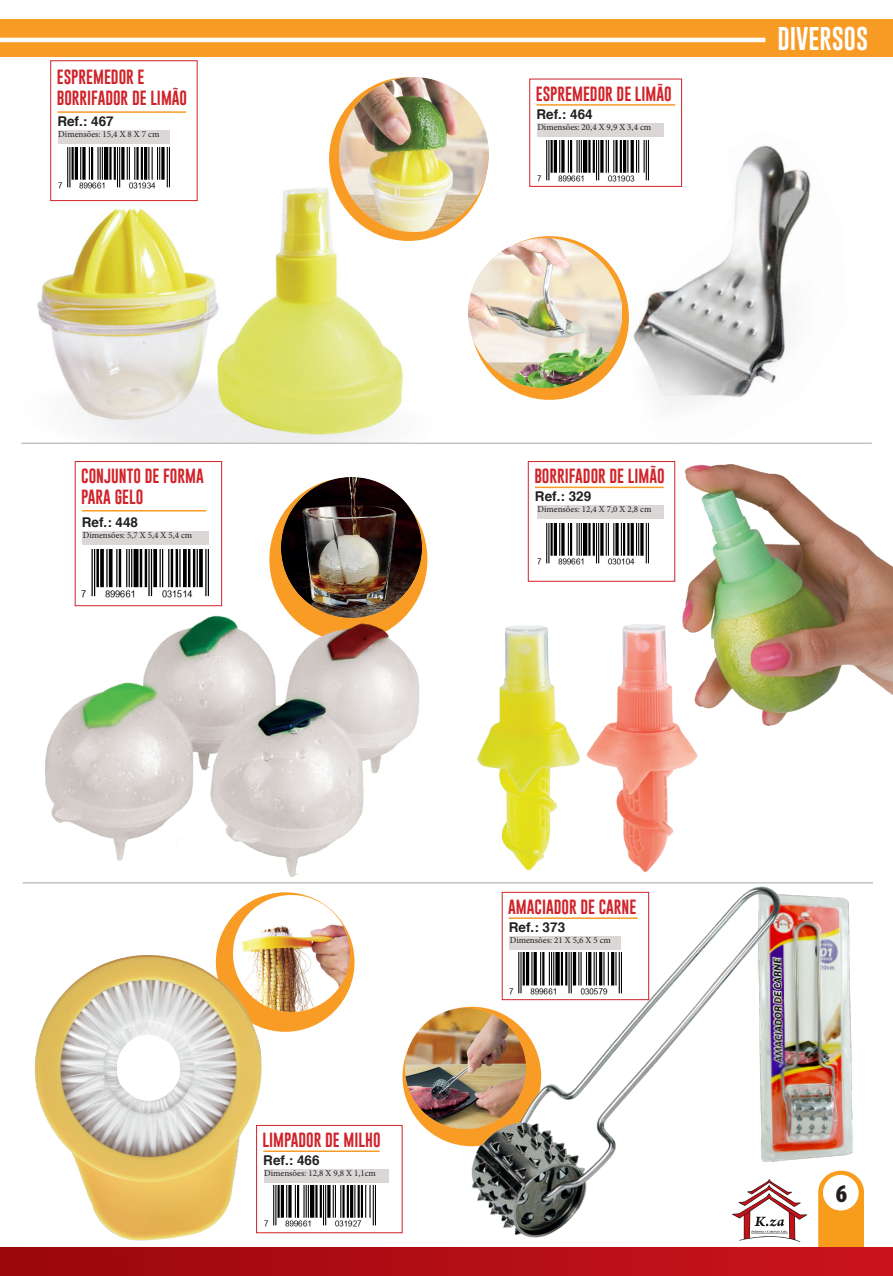
<style>
.page{position:relative;width:893px;height:1276px;background:#fff}
.page>*{position:absolute;margin:0;border:0;box-sizing:border-box;transform-origin:0 0}
.t1{font:900 condensed 25.5px "Myriad Pro";color:#231f20}
.t2{font:24px "Gobold Uplow";color:#fff}
.t3{font:15px "Gobold Uplow";color:#d1232a}
.t4{font:700 13.5px "Helvetica";color:#231f20}
.t5{font:9px "Minion Pro";color:#231f20}
</style>
<div class="page">
<svg style="left:739px;top:1187px;width:68px;height:55px"></svg>
<svg style="left:818px;top:1170px;width:46px;height:77px;background:#f8a635"></svg>
<div style="left:823px;top:1174px;width:36px;height:36px;background:#fff;border-radius:50%"></div>
<div style="left:0;top:1247px;width:893px;height:29px;background:linear-gradient(to right,#99060d,#cb141d)"></div>
<div style="left:0;top:19px;width:893px;height:37px;background:#f89b24"></div>
<hr style="left:0;top:38px;width:765px;height:4px;background:#fff">
<img style="left:37px;top:186px;width:408px;height:256px">
<img style="left:538px;top:116px;width:273px;height:348px">
<img style="left:478px;top:464px;width:415px;height:409px">
<hr style="left:21px;top:442px;width:851px;height:2px;background:#c2c3c6">
<hr style="left:57px;top:111px;width:129px;height:2px;background:#f89c25">
<div style="left:58px;top:130px;width:112px;height:14px;background:#dad7d6"></div>
<div style="left:50px;top:60px;width:148px;height:141px;border:1px solid #d2222a"></div>
<hr style="left:536px;top:104px;width:139px;height:2px;background:#f89c25">
<div style="left:537px;top:123px;width:127px;height:14px;background:#dad7d6"></div>
<div style="left:529px;top:79px;width:153px;height:108px;border:1px solid #d2222a"></div>
<hr style="left:535px;top:486px;width:129px;height:2px;background:#f89c25">
<div style="left:528px;top:461px;width:147px;height:120px;border:1px solid #d2222a"></div>
<div style="left:329px;top:77px;width:159px;height:164px;background:#f89c25;border-radius:50%"></div>
<img style="left:339px;top:77px;width:150px;height:155px">
<div style="left:470px;top:236px;width:159px;height:164px;background:#f89c25;border-radius:50%"></div>
<img style="left:469px;top:238px;width:152px;height:149px">
<div style="left:269px;top:478px;width:158px;height:163px;background:#f89c25;border-radius:50%"></div>
<img style="left:45px;top:581px;width:398px;height:303px">
<img style="left:282px;top:478px;width:140px;height:140px">
<hr style="left:82px;top:510px;width:124px;height:1px;background:#f89c25">
<div style="left:83px;top:531px;width:126px;height:14px;background:#dad7d6"></div>
<div style="left:75px;top:461px;width:147px;height:145px;border:1px solid #d2222a"></div>
<hr style="left:23px;top:882px;width:850px;height:1px;background:#c2c3c6">
<div style="left:402px;top:1006px;width:139px;height:140px;background:#f89c25;border-radius:50%"></div>
<img style="left:406px;top:1008px;width:65px;height:120px">
<img style="left:781px;top:894px;width:72px;height:267px">
<img style="left:471px;top:887px;width:310px;height:351px">
<hr style="left:263px;top:1150px;width:117px;height:2px;background:#f89c25">
<div style="left:264px;top:1169px;width:125px;height:14px;background:#dad7d6"></div>
<div style="left:256px;top:1125px;width:146px;height:108px;border:1px solid #d2222a"></div>
<div style="left:216px;top:892px;width:139px;height:139px;background:#f89c25;border-radius:50%"></div>
<img style="left:13px;top:936px;width:272px;height:337px">
<img style="left:234px;top:895px;width:116px;height:116px">
<img style="left:58px;top:147px;width:112px;height:42px">
<img style="left:537px;top:140px;width:112px;height:42px">
<div style="left:538px;top:505px;width:126px;height:14px;background:#dad7d6"></div>
<img style="left:538px;top:523px;width:111px;height:42px">
<img style="left:82px;top:550px;width:127px;height:47px">
<img style="left:510px;top:953px;width:111px;height:41px">
<img style="left:264px;top:1185px;width:111px;height:41px">
<p class="t3" style="left:57px;top:65px;width:89px">ESPREMEDOR E</p>
<p class="t3" style="left:57px;top:86px;width:132px">BORRIFADOR DE LIMÃO</p>
<p class="t5" style="left:58px;top:128px;width:103px">Dimensões: 15,4 X 8 X 7 cm</p>
<p class="t4" style="left:57px;top:110px;width:58px">Ref.: 467</p>
<p class="t3" style="left:81px;top:464px;width:124px">CONJUNTO DE FORMA</p>
<p class="t3" style="left:81px;top:485px;width:64px">PARA GELO</p>
<p class="t5" style="left:83px;top:528px;width:111px">Dimensões: 5,7 X 5,4 X 5,4 cm</p>
<p class="t4" style="left:82px;top:511px;width:58px">Ref.: 448</p>
<p class="t3" style="left:536px;top:82px;width:137px">ESPREMEDOR DE LIMÃO</p>
<p class="t5" style="left:537px;top:121px;width:115px">Dimensões: 20,4 X 9,9 X 3,4 cm</p>
<p class="t4" style="left:536px;top:103px;width:58px">Ref.: 464</p>
<p class="t2" style="left:777px;top:19px;width:92px">DIVERSOS</p>
<p class="t3" style="left:534px;top:464px;width:132px">BORRIFADOR DE LIMÃO</p>
<p class="t4" style="left:535px;top:486px;width:58px">Ref.: 329</p>
<p class="t5" style="left:538px;top:503px;width:115px">Dimensões: 12,4 X 7,0 X 2,8 cm</p>
<p class="t3" style="left:263px;top:1128px;width:119px">LIMPADOR DE MILHO</p>
<p class="t5" style="left:264px;top:1167px;width:113px">Dimensões: 12,8 X 9,8 X 1,1cm</p>
<p class="t4" style="left:263px;top:1149px;width:58px">Ref.: 466</p>
<p class="t3" style="left:508px;top:895px;width:130px">AMACIADOR DE CARNE</p>
<p class="t5" style="left:510px;top:934px;width:103px">Dimensões: 21 X 5,6 X 5 cm</p>
<p class="t4" style="left:509px;top:916px;width:58px">Ref.: 373</p>
<p class="t1" style="left:836px;top:1179px;width:13px">6</p>
</div>
